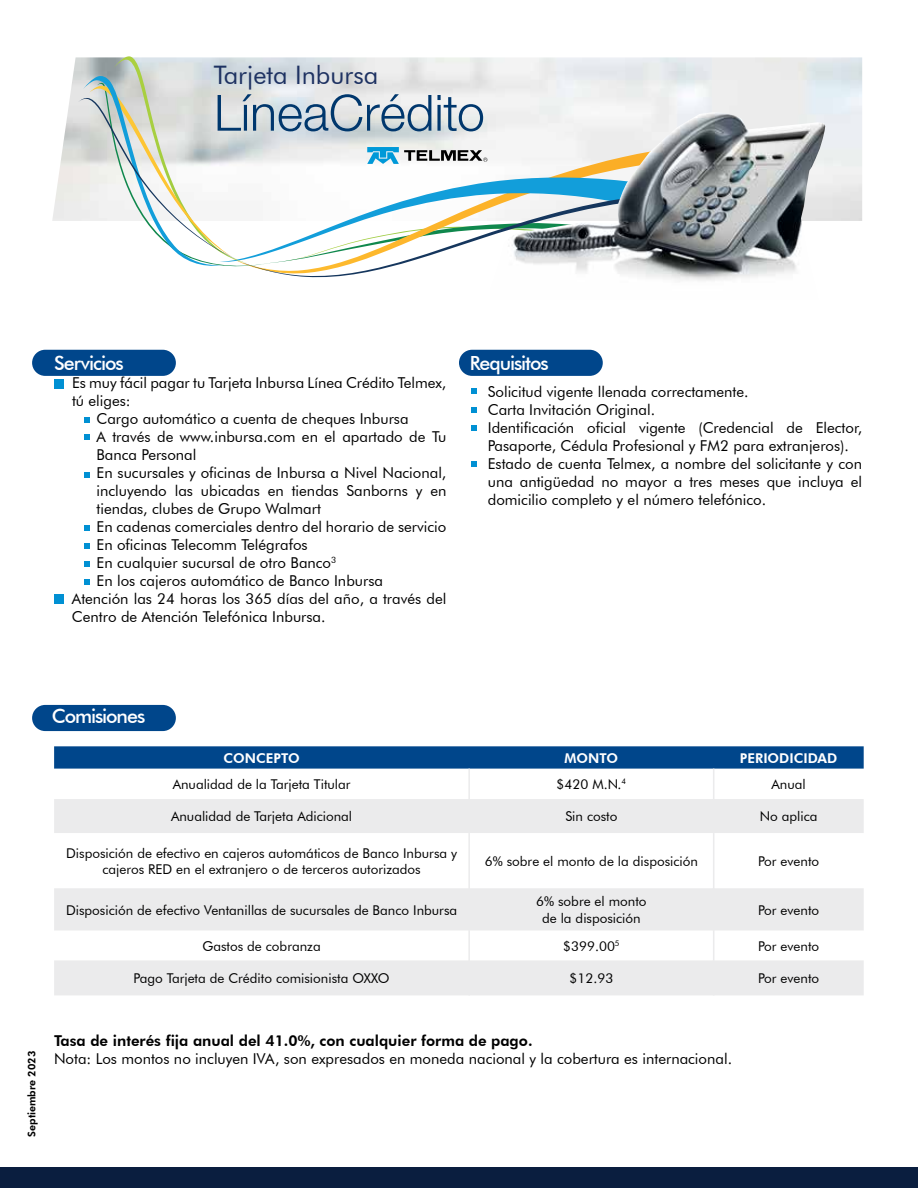
<style>
.page{position:relative;width:918px;height:1188px;background:#fff}
.page>*{position:absolute;margin:0;border:0;box-sizing:border-box;transform-origin:0 0}
.t1{font:25.5px "Futura BT";color:#1e3262}
.t2{font:500 19.5px "Futura BT";letter-spacing:-.055em;color:#fff}
.t3{font:15px/18px "Futura BT";color:#000}
.t4{font:800 15px "Futura BT";color:#000}
.t5{font:13.5px/16.2px "Futura BT";color:#000;text-align:center}
.t6{font:800 13.5px "Futura BT";color:#fff}
.t7{font:800 10.5px "Futura BT";color:#000}
</style>
<div class="page">
<div style="left:1px;top:1167px;width:917px;height:21px;background:#0a1e3f"></div>
<div style="left:32px;top:350px;width:144px;height:26px;background:#00468b;border-radius:13px"></div>
<div style="left:32px;top:705px;width:144px;height:26px;background:#00468b;border-radius:13px"></div>
<div style="left:459px;top:350px;width:144px;height:26px;background:#00468b;border-radius:13px"></div>
<div style="left:54px;top:379px;width:9px;height:10px;background:#0090d3"></div>
<svg style="left:84px;top:417px;width:6px;height:6px"></svg>
<svg style="left:84px;top:434px;width:6px;height:6px"></svg>
<svg style="left:84px;top:472px;width:6px;height:6px"></svg>
<svg style="left:84px;top:526px;width:6px;height:5px"></svg>
<svg style="left:84px;top:543px;width:6px;height:6px"></svg>
<svg style="left:84px;top:561px;width:6px;height:6px"></svg>
<svg style="left:84px;top:579px;width:6px;height:6px"></svg>
<div style="left:54px;top:595px;width:9px;height:9px;background:#0090d3"></div>
<svg style="left:54px;top:746px;width:810px;height:23px;background:#084b8e"></svg>
<div style="left:54px;top:799px;width:810px;height:196px;background:#ebebec"></div>
<svg style="left:54px;top:833px;width:810px;height:127px"></svg>
<hr style="left:468px;top:769px;width:2px;height:30px;background:#ebebec">
<hr style="left:713px;top:769px;width:1px;height:30px;background:#ebebec">
<hr style="left:468px;top:799px;width:2px;height:34px;background:#ebebec">
<hr style="left:713px;top:799px;width:1px;height:34px;background:#ebebec">
<hr style="left:468px;top:833px;width:2px;height:55px;background:#ebebec">
<hr style="left:713px;top:833px;width:1px;height:55px;background:#ebebec">
<hr style="left:468px;top:888px;width:2px;height:43px;background:#ebebec">
<hr style="left:713px;top:888px;width:1px;height:43px;background:#ebebec">
<hr style="left:468px;top:931px;width:2px;height:29px;background:#ebebec">
<svg style="left:713px;top:931px;width:1px;height:29px"></svg>
<hr style="left:468px;top:960px;width:2px;height:35px;background:#ebebec">
<hr style="left:713px;top:960px;width:1px;height:35px;background:#ebebec">
<svg style="left:471px;top:389px;width:6px;height:5px"></svg>
<svg style="left:471px;top:407px;width:6px;height:6px"></svg>
<svg style="left:471px;top:425px;width:6px;height:6px"></svg>
<svg style="left:471px;top:461px;width:6px;height:5px"></svg>
<img style="left:637px;top:112px;width:188px;height:169px">
<svg style="left:78px;top:56px;width:674px;height:218px"></svg>
<h1 class="t1" style="left:214px;top:59px;width:166px">Tarjeta Inbursa</h1>
<h2 class="t2" style="left:54px;top:351px;width:71px">Servicios</h2>
<p class="t3" style="left:54px;top:374px;width:394px">• Es muy fácil pagar tu Tarjeta Inbursa Línea Crédito Telmex,</p>
<p class="t3" style="left:72px;top:392px;width:60px">tú eliges:</p>
<p class="t3" style="left:97px;top:410px;width:314px">Cargo automático a cuenta de cheques Inbursa</p>
<p class="t3" style="left:97px;top:428px;width:351px">A través de www.inbursa.com en el apartado de Tu</p>
<p class="t3" style="left:97px;top:446px;width:101px">Banca Personal</p>
<p class="t3" style="left:97px;top:464px;width:351px">En sucursales y oficinas de Inbursa a Nivel Nacional,</p>
<p class="t3" style="left:97px;top:482px;width:351px">incluyendo las ubicadas en tiendas Sanborns y en</p>
<p class="t3" style="left:97px;top:500px;width:226px">tiendas, clubes de Grupo Walmart</p>
<p class="t3" style="left:97px;top:518px;width:351px">En cadenas comerciales dentro del horario de servicio</p>
<p class="t3" style="left:97px;top:536px;width:213px">En oficinas Telecomm Telégrafos</p>
<p class="t3" style="left:97px;top:554px;width:241px">En cualquier sucursal de otro Banco<sup>3</sup></p>
<p class="t3" style="left:97px;top:572px;width:288px">En los cajeros automático de Banco Inbursa</p>
<p class="t3" style="left:72px;top:590px;width:376px;text-indent:-18px">• Atención las 24 horas los 365 días del año, a través del<br>Centro de Atención Telefónica Inbursa.</p>
<h2 class="t2" style="left:470px;top:351px;width:80px">Requisitos</h2>
<p class="t3" style="left:470px;top:383px;width:280px">• Solicitud vigente llenada correctamente.</p>
<p class="t3" style="left:470px;top:401px;width:187px">• Carta Invitación Original.</p>
<p class="t3" style="left:470px;top:419px;width:394px;text-align:center">• Identificación oficial vigente (Credencial de Elector,<br>Pasaporte, Cédula Profesional y FM2 para extranjeros).</p>
<p class="t3" style="left:488px;top:455px;width:376px;text-align:justify;text-indent:-18px">• Estado de cuenta Telmex, a nombre del solicitante y con una antigüedad no mayor a tres meses que incluya el domicilio completo y el número telefónico.</p>
<h2 class="t2" style="left:52px;top:704px;width:95px">Comisiones</h2>
<p class="t6" style="left:224px;top:750px;width:78px">CONCEPTO</p>
<p class="t6" style="left:565px;top:750px;width:55px">MONTO</p>
<p class="t6" style="left:740px;top:750px;width:99px">PERIODICIDAD</p>
<p class="t5" style="left:173px;top:776px;width:179px">Anualidad de la Tarjeta Titular</p>
<p class="t5" style="left:557px;top:776px;width:71px">$420 M.N.<sup>4</sup></p>
<p class="t5" style="left:772px;top:776px;width:36px">Anual</p>
<p class="t5" style="left:171px;top:808px;width:183px">Anualidad de Tarjeta Adicional</p>
<p class="t5" style="left:565px;top:808px;width:54px">Sin costo</p>
<p class="t5" style="left:760px;top:808px;width:59px">No aplica</p>
<p class="t5" style="left:66px;top:845px;width:392px">Disposición de efectivo en cajeros automáticos de Banco Inbursa y cajeros RED en el extranjero o de terceros autorizados</p>
<p class="t5" style="left:485px;top:853px;width:215px">6% sobre el monto de la disposición</p>
<p class="t5" style="left:758px;top:853px;width:63px">Por evento</p>
<p class="t5" style="left:66px;top:902px;width:393px">Disposición de efectivo Ventanillas de sucursales de Banco Inbursa</p>
<p class="t5" style="left:536px;top:893px;width:112px">6% sobre el monto de la disposición</p>
<p class="t5" style="left:758px;top:902px;width:63px">Por evento</p>
<p class="t5" style="left:202px;top:938px;width:120px">Gastos de cobranza</p>
<p class="t5" style="left:563px;top:938px;width:58px">$399.00<sup>5</sup></p>
<p class="t5" style="left:758px;top:938px;width:63px">Por evento</p>
<p class="t5" style="left:134px;top:970px;width:258px">Pago Tarjeta de Crédito comisionista OXXO</p>
<p class="t5" style="left:570px;top:970px;width:45px">$12.93</p>
<p class="t5" style="left:758px;top:970px;width:63px">Por evento</p>
<p class="t7" style="left:25px;top:1137px;width:87px;rotate:-90deg">Septiembre 2023</p>
<p class="t4" style="left:54px;top:1031px;width:480px">Tasa de interés fija anual del 41.0%, con cualquier forma de pago.</p>
<p class="t3" style="left:54px;top:1049px;width:680px">Nota: Los montos no incluyen IVA, son expresados en moneda nacional y la cobertura es internacional.</p>
</div>
